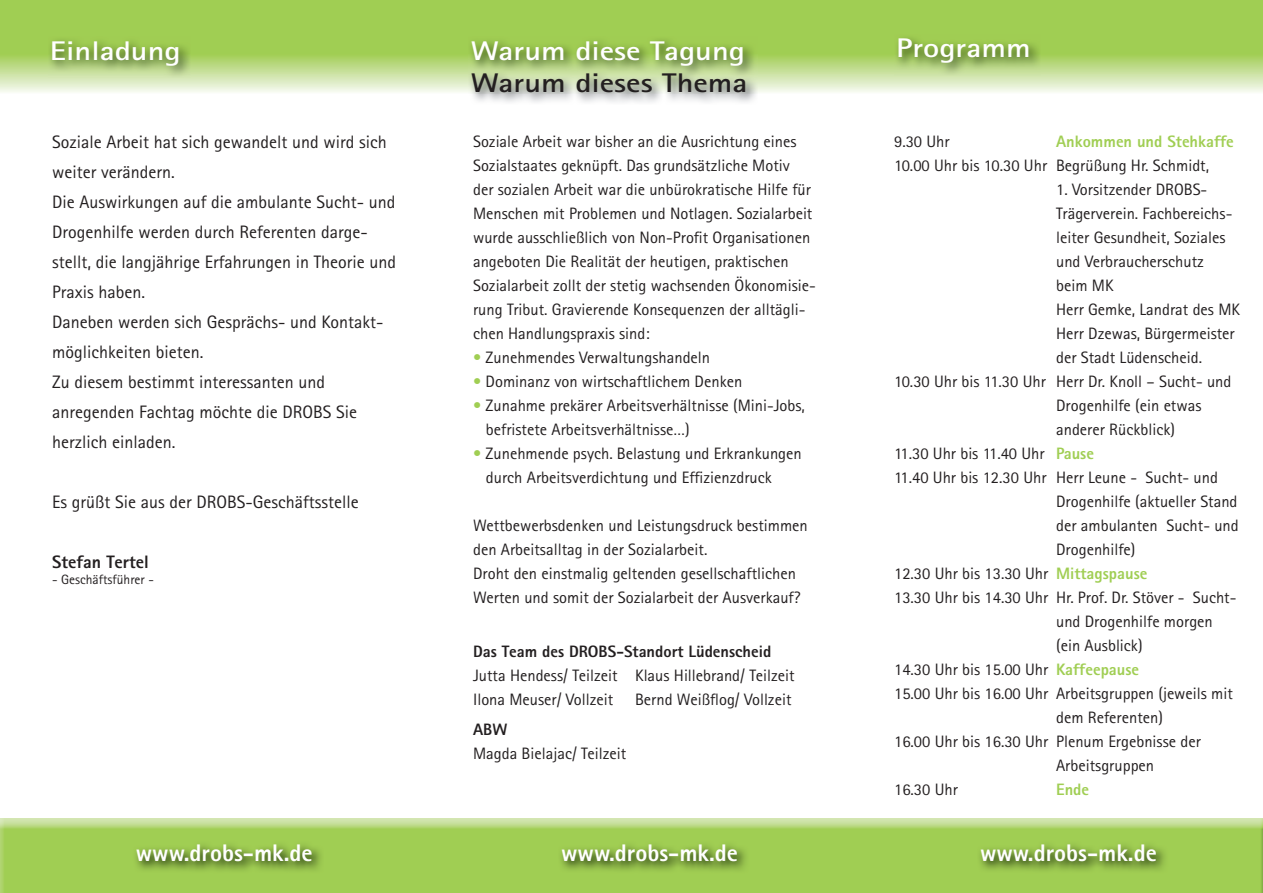
<style>
.page{position:relative;width:1263px;height:893px;background:#fff}
.page>*{position:absolute;margin:0;border:0;box-sizing:border-box;transform-origin:0 0}
.t1{font:700 27px "Rotis Sans Serif";color:#fff;scale:1.2 1}
.t2{font:700 27px "Rotis Sans Serif";color:#231f20;scale:1.2 1}
.t3{font:800 24px "Rotis Sans Serif";color:#fff}
.t4{font:18px/30px "Rotis Sans Serif";color:#231f20}
.t5{font:800 18px "Rotis Sans Serif";color:#231f20}
.t6{font:16.5px/24px "Rotis Sans Serif";color:#231f20}
.t7{font:800 16.5px "Rotis Sans Serif";color:#231f20}
.t8{font:800 16.5px "Rotis Sans Serif";color:#a0ce53}
.t9{font:13.5px "Rotis Sans Serif";color:#231f20}
.s1{color:#a0ce53}
.s2{font-weight:800;color:#a0ce53}
</style>
<div class="page">
<svg style="left:0;top:0;width:1263px;height:92px"></svg>
<img style="left:0;top:819px;width:1263px;height:74px">
<img style="left:48px;top:37px;width:143px;height:41px">
<img style="left:468px;top:37px;width:290px;height:65px">
<img style="left:894px;top:35px;width:147px;height:41px">
<img style="left:133px;top:840px;width:191px;height:33px">
<img style="left:558px;top:840px;width:191px;height:33px">
<img style="left:977px;top:840px;width:191px;height:33px">
<h1 class="t1" style="left:50px;top:33px;width:111px">Einladung</h1>
<h1 class="t1" style="left:471px;top:33px;width:230px">Warum diese Tagung</h1>
<h1 class="t2" style="left:471px;top:66px;width:232px">Warum dieses Thema</h1>
<p class="t4" style="left:52px;top:126px;width:345px">Soziale Arbeit hat sich gewandelt und wird sich weiter verändern.<br>Die Auswirkungen auf die ambulante Sucht- und Drogenhilfe werden durch Referenten darge&shy;stellt, die langjährige Erfahrungen in Theorie und Praxis haben.<br>Daneben werden sich Gesprächs- und Kontakt&shy;möglichkeiten bieten.<br>Zu diesem bestimmt interessanten und anregenden Fachtag möchte die DROBS Sie herzlich einladen.</p>
<p class="t4" style="left:52px;top:486px;width:308px">Es grüßt Sie aus der DROBS-Geschäftsstelle</p>
<p class="t5" style="left:52px;top:550px;width:98px">Stefan Tertel</p>
<p class="t9" style="left:52px;top:572px;width:103px">- Geschäftsführer -</p>
<p class="t6" style="left:473px;top:129px;width:344px">Soziale Arbeit war bisher an die Ausrichtung eines Sozialstaates geknüpft. Das grundsätzliche Motiv<br>der sozialen Arbeit war die unbürokratische Hilfe für Menschen mit Problemen und Notlagen. Sozialarbeit wurde ausschließlich von Non-Profit Organisationen angeboten Die Realität der heutigen, praktischen Sozialarbeit zollt der stetig wachsenden Ökonomisie&shy;rung Tribut. Gravierende Konsequenzen der alltägli&shy;chen Handlungspraxis sind:</p>
<p class="t6" style="left:473px;top:345px;width:239px"><span class="s1">•</span> Zunehmendes Verwaltungshandeln</p>
<p class="t6" style="left:473px;top:369px;width:271px"><span class="s1">•</span> Dominanz von wirtschaftlichem Denken</p>
<p class="t6" style="left:486px;top:393px;width:320px;text-indent:-13px"><span class="s1">•</span> Zunahme prekärer Arbeitsverhältnisse (Mini-Jobs, befristete Arbeitsverhältnisse…)</p>
<p class="t6" style="left:486px;top:441px;width:317px;text-indent:-13px"><span class="s1">•</span> Zunehmende psych. Belastung und Erkrankungen durch Arbeitsverdichtung und Effizienzdruck</p>
<p class="t6" style="left:473px;top:513px;width:336px">Wettbewerbsdenken und Leistungsdruck bestimmen den Arbeitsalltag in der Sozialarbeit.<br>Droht den einstmalig geltenden gesellschaftlichen Werten und somit der Sozialarbeit der Ausverkauf?</p>
<p class="t7" style="left:473px;top:641px;width:300px">Das Team des DROBS-Standort Lüdenscheid</p>
<p class="t6" style="left:473px;top:663px;width:323px">Jutta Hendess/ Teilzeit Klaus Hillebrand/ Teilzeit<br>Ilona Meuser/ Vollzeit</p>
<p class="t6" style="left:635px;top:687px;width:158px">Bernd Weißflog/ Vollzeit</p>
<p class="t7" style="left:473px;top:719px;width:36px">ABW</p>
<p class="t6" style="left:473px;top:741px;width:155px">Magda Bielajac/ Teilzeit</p>
<h1 class="t1" style="left:896px;top:31px;width:113px">Programm</h1>
<p class="t6" style="left:894px;top:129px;width:57px">9.30 Uhr</p>
<p class="t8" style="left:1056px;top:131px;width:179px">Ankommen und Stehkaffe</p>
<p class="t6" style="left:894px;top:153px;width:317px">10.00 Uhr bis 10.30 Uhr Begrüßung Hr. Schmidt,</p>
<p class="t6" style="left:1056px;top:177px;width:153px">1. Vorsitzender DROBS-</p>
<p class="t6" style="left:1056px;top:201px;width:178px">Trägerverein. Fachbereichs-</p>
<p class="t6" style="left:1056px;top:225px;width:171px">leiter Gesundheit, Soziales</p>
<p class="t6" style="left:1056px;top:249px;width:149px">und Verbraucherschutz</p>
<p class="t6" style="left:1056px;top:273px;width:59px">beim MK</p>
<p class="t6" style="left:1056px;top:297px;width:185px">Herr Gemke, Landrat des MK</p>
<p class="t6" style="left:1056px;top:321px;width:180px">Herr Dzewas, Bürgermeister</p>
<p class="t6" style="left:1056px;top:345px;width:147px">der Stadt Lüdenscheid.</p>
<p class="t6" style="left:894px;top:369px;width:339px">10.30 Uhr bis 11.30 Uhr Herr Dr. Knoll – Sucht- und</p>
<p class="t6" style="left:1056px;top:393px;width:147px">Drogenhilfe (ein etwas</p>
<p class="t6" style="left:1056px;top:417px;width:120px">anderer Rückblick)</p>
<p class="t6" style="left:894px;top:441px;width:201px">11.30 Uhr bis 11.40 Uhr <span class="s2">Pause</span></p>
<p class="t6" style="left:894px;top:465px;width:325px">11.40 Uhr bis 12.30 Uhr Herr Leune - Sucht- und</p>
<p class="t6" style="left:1056px;top:489px;width:183px">Drogenhilfe (aktueller Stand</p>
<p class="t6" style="left:1056px;top:513px;width:184px">der ambulanten Sucht- und</p>
<p class="t6" style="left:1056px;top:537px;width:81px">Drogenhilfe)</p>
<p class="t6" style="left:894px;top:561px;width:255px">12.30 Uhr bis 13.30 Uhr <span class="s2">Mittagspause</span></p>
<p class="t6" style="left:894px;top:585px;width:344px">13.30 Uhr bis 14.30 Uhr Hr. Prof. Dr. Stöver - Sucht-</p>
<p class="t6" style="left:1056px;top:609px;width:158px">und Drogenhilfe morgen</p>
<p class="t6" style="left:1056px;top:633px;width:88px">(ein Ausblick)</p>
<p class="t6" style="left:894px;top:657px;width:247px">14.30 Uhr bis 15.00 Uhr <span class="s2">Kaffeepause</span></p>
<p class="t6" style="left:894px;top:681px;width:340px">15.00 Uhr bis 16.00 Uhr Arbeitsgruppen (jeweils mit</p>
<p class="t6" style="left:1056px;top:705px;width:108px">dem Referenten)</p>
<p class="t6" style="left:894px;top:729px;width:308px">16.00 Uhr bis 16.30 Uhr Plenum Ergebnisse der</p>
<p class="t6" style="left:1056px;top:753px;width:100px">Arbeitsgruppen</p>
<p class="t6" style="left:894px;top:777px;width:65px">16.30 Uhr</p>
<p class="t8" style="left:1056px;top:779px;width:35px">Ende</p>
<h2 class="t3" style="left:136px;top:837px;width:178px">www.drobs-mk.de</h2>
<h2 class="t3" style="left:561px;top:837px;width:178px">www.drobs-mk.de</h2>
<h2 class="t3" style="left:980px;top:837px;width:178px">www.drobs-mk.de</h2>
</div>
